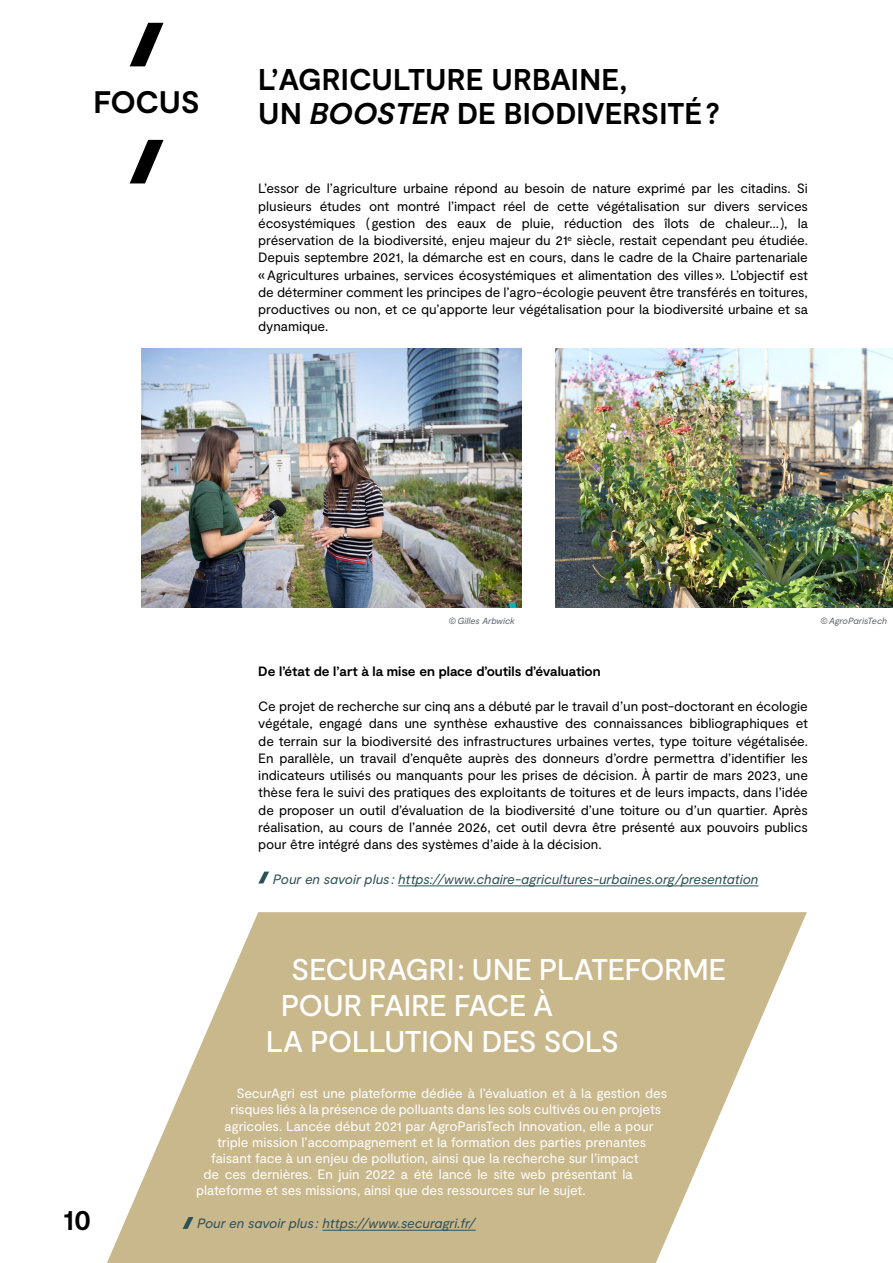
<style>
.page{position:relative;width:893px;height:1263px;background:#fff}
.page>*{position:absolute;margin:0;border:0;box-sizing:border-box;transform-origin:0 0}
.t1{font:700 31.05px "Moderat";letter-spacing:-.01em;color:#000}
.t2{font:500 30px/36px "Moderat";letter-spacing:-.025em;color:#fff}
.t3{font:700 30px "Moderat";color:#000}
.t4{font:700 27px "Moderat";color:#000}
.t5{font:13.5px/17.2px "Moderat";letter-spacing:-.005em;color:#000;text-align:justify}
.t6{font:13.5px "Moderat";letter-spacing:-.005em;color:#fff}
.t7{font:italic 13.5px "Moderat";letter-spacing:-.005em;color:#2d5157}
.t8{font:700 13.5px "Moderat";letter-spacing:-.005em;color:#000}
.t9{font:italic 9px "Moderat";letter-spacing:-.005em;color:#5d666f}
.s1{font-style:italic}
</style>
<div class="page">
<svg style="left:107px;top:912px;width:700px;height:351px;fill:#cab88d"></svg>
<hr style="left:398px;top:885px;width:360px;height:1px;background:#2d5157">
<svg style="left:258px;top:871px;width:11px;height:12px"></svg>
<svg style="left:130px;top:23px;width:34px;height:43px"></svg>
<svg style="left:130px;top:140px;width:34px;height:43px"></svg>
<hr style="left:322px;top:1230px;width:154px;height:1px;background:#2d5157">
<svg style="left:183px;top:1217px;width:10px;height:12px"></svg>
<img style="left:141px;top:348px;width:380px;height:259px">
<img style="left:556px;top:348px;width:337px;height:259px">
<p class="t1" style="left:93px;top:84px;width:108px">FOCUS</p>
<p class="t3" style="left:258px;top:62px;width:371px">L’AGRICULTURE URBAINE,</p>
<p class="t3" style="left:258px;top:96px;width:463px">UN <span class="s1">BOOSTER</span> DE BIODIVERSITÉ?</p>
<p class="t5" style="left:258px;top:180px;width:551px">L’essor de l’agriculture urbaine répond au besoin de nature exprimé par les citadins. Si plusieurs études ont montré l’impact réel de cette végétalisation sur divers services écosystémiques ( gestion des eaux de pluie, réduction des îlots de chaleur… ), la préservation de la biodiversité, enjeu majeur du 21<sup>e</sup> siècle, restait cependant peu étudiée.<br>Depuis septembre 2021, la démarche est en cours, dans le cadre de la Chaire partenariale « Agricultures urbaines, services écosystémiques et alimentation des villes ». L’objectif est de déterminer comment les principes de l’agro-écologie peuvent être transférés en toitures, productives ou non, et ce qu’apporte leur végétalisation pour la biodiversité urbaine et sa dynamique.</p>
<p class="t9" style="left:448px;top:615px;width:68px">©Gilles Arbwick</p>
<p class="t9" style="left:820px;top:615px;width:69px">©AgroParisTech</p>
<p class="t8" style="left:258px;top:664px;width:344px">De l’état de l’art à la mise en place d’outils d’évaluation</p>
<p class="t5" style="left:258px;top:698px;width:551px">Ce projet de recherche sur cinq ans a débuté par le travail d’un post-doctorant en écologie végétale, engagé dans une synthèse exhaustive des connaissances bibliographiques et de terrain sur la biodiversité des infrastructures urbaines vertes, type toiture végétalisée.<br>En parallèle, un travail d’enquête auprès des donneurs d’ordre permettra d’identifier les indicateurs utilisés ou manquants pour les prises de décision. À partir de mars 2023, une thèse fera le suivi des pratiques des exploitants de toitures et de leurs impacts, dans l’idée de proposer un outil d’évaluation de la biodiversité d’une toiture ou d’un quartier. Après réalisation, au cours de l’année 2026, cet outil devra être présenté aux pouvoirs publics pour être intégré dans des systèmes d’aide à la décision.</p>
<p class="t7" style="left:273px;top:871px;width:487px">Pour en savoir plus : https://www.chaire-agricultures-urbaines.org/presentation</p>
<p class="t2" style="left:281px;top:953px;width:447px;text-indent:10px">SECURAGRI: UNE PLATEFORME<br>POUR FAIRE FACE À</p>
<p class="t2" style="left:266px;top:1025px;width:355px">LA POLLUTION DES SOLS</p>
<p class="t4" style="left:63px;top:1204px;width:29px">10</p>
<p class="t6" style="left:237px;top:1086px;width:432px">SecurAgri est une plateforme dédiée à l’évaluation et à la gestion des</p>
<p class="t6" style="left:231px;top:1102px;width:432px">risques liés à la présence de polluants dans les sols cultivés ou en projets</p>
<p class="t6" style="left:225px;top:1118px;width:430px">agricoles. Lancée début 2021 par AgroParisTech Innovation, elle a pour</p>
<p class="t6" style="left:217px;top:1134px;width:431px">triple mission l’accompagnement et la formation des parties prenantes</p>
<p class="t6" style="left:211px;top:1150px;width:429px">faisant face à un enjeu de pollution, ainsi que la recherche sur l’impact</p>
<p class="t6" style="left:204px;top:1167px;width:431px">de ces dernières. En juin 2022 a été lancé le site web présentant la</p>
<p class="t6" style="left:196px;top:1183px;width:391px">plateforme et ses missions, ainsi que des ressources sur le sujet.</p>
<p class="t7" style="left:197px;top:1215px;width:280px">Pour en savoir plus : https://www.securagri.fr/</p>
</div>
